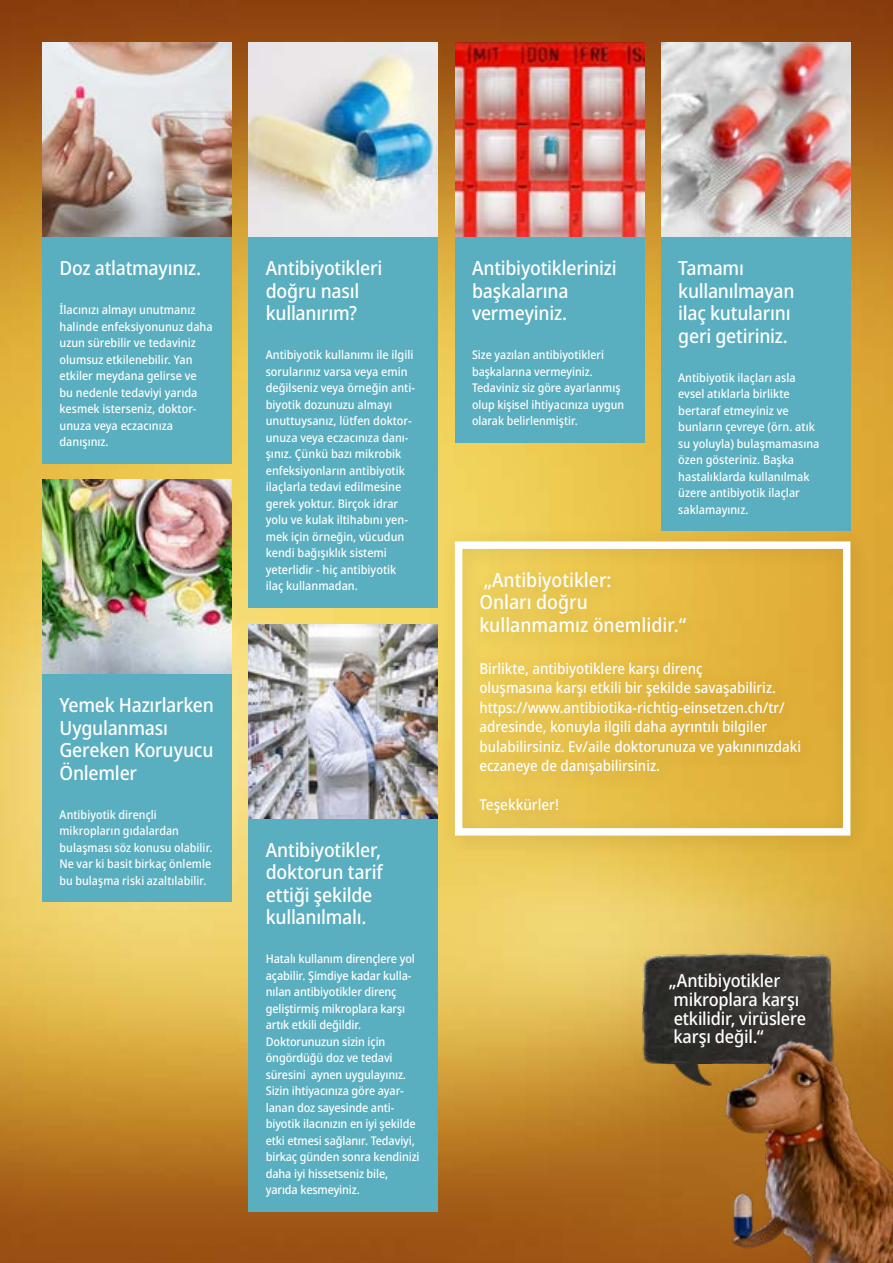
<style>
.page{position:relative;width:893px;height:1263px;background:#fff}
.page>*{position:absolute;margin:0;border:0;box-sizing:border-box;transform-origin:0 0}
.t1{font:500 semi-condensed 19.5px/22.5px "Noto Sans";letter-spacing:-.01em;color:#fff}
.t2{font:500 semi-condensed 18px/18.8px "Noto Sans";letter-spacing:-.01em;color:#fff}
.t3{font:500 semi-condensed 15px/19.5px "Noto Sans";color:#fff}
.t4{font:500 semi-condensed 12px/16.5px "Noto Sans";color:#fff}
</style>
<div class="page">
<img style="left:0;top:0;width:893px;height:1263px">
<img style="left:43px;top:43px;width:189px;height:194px">
<img style="left:661px;top:43px;width:189px;height:194px">
<img style="left:249px;top:43px;width:189px;height:194px">
<img style="left:455px;top:43px;width:189px;height:194px">
<img style="left:249px;top:624px;width:189px;height:195px">
<img style="left:43px;top:480px;width:189px;height:194px">
<img style="left:628px;top:921px;width:249px;height:142px">
<img style="left:661px;top:1039px;width:232px;height:224px">
<div style="left:439px;top:526px;width:432px;height:331px;background:#000;opacity:.12"></div>
<div style="left:455px;top:541px;width:395px;height:295px;border:8px solid #fff"></div>
<div style="left:43px;top:237px;width:189px;height:226px;background:#59aebf"></div>
<div style="left:661px;top:237px;width:189px;height:294px;background:#59aebf"></div>
<div style="left:249px;top:237px;width:189px;height:371px;background:#59aebf"></div>
<div style="left:455px;top:237px;width:189px;height:205px;background:#59aebf"></div>
<div style="left:249px;top:819px;width:189px;height:393px;background:#59aebf"></div>
<div style="left:43px;top:674px;width:189px;height:228px;background:#59aebf"></div>
<h1 class="t1" style="left:60px;top:257px;width:143px">Doz atlatmayınız.</h1>
<p class="t4" style="left:60px;top:302px;width:155px">İlacınızı almayı unutmanız halinde enfeksiyonunuz daha uzun sürebilir ve tedaviniz olumsuz etkilenebilir. Yan etkiler meydana gelirse ve bu nedenle tedaviyi yarıda kesmek isterseniz, doktor&shy;unuza veya eczacınıza danışınız.</p>
<h1 class="t1" style="left:60px;top:694px;width:156px">Yemek Hazırlarken<br>Uygulanması<br>Gereken Koruyucu<br>Önlemler</h1>
<p class="t4" style="left:60px;top:806px;width:155px">Antibiyotik dirençli mikropların gıdalardan bulaşması söz konusu olabilir.<br>Ne var ki basit birkaç önlemle bu bulaşma riski azaltılabilir.</p>
<h1 class="t1" style="left:266px;top:257px;width:118px">Antibiyotikleri doğru nasıl kullanırım?</h1>
<p class="t4" style="left:266px;top:347px;width:151px">Antibiyotik kullanımı ile ilgili sorularınız varsa veya emin değilseniz veya örneğin anti&shy;biyotik dozunuzu almayı unuttuysanız, lütfen doktor&shy;unuza veya eczacınıza danı&shy;şınız. Çünkü bazı mikrobik enfeksiyonların antibiyotik ilaçlarla tedavi edilmesine gerek yoktur. Birçok idrar yolu ve kulak iltihabını yen&shy;mek için örneğin, vücudun kendi bağışıklık sistemi yeterlidir - hiç antibiyotik ilaç kullanmadan.</p>
<h1 class="t1" style="left:266px;top:839px;width:119px">Antibiyotikler, doktorun tarif ettiği şekilde kullanılmalı.</h1>
<p class="t4" style="left:266px;top:951px;width:155px">Hatalı kullanım dirençlere yol açabilir. Şimdiye kadar kulla&shy;nılan antibiyotikler direnç geliştirmiş mikroplara karşı artık etkili değildir.<br>Doktorunuzun sizin için öngördüğü doz ve tedavi süresini aynen uygulayınız.<br>Sizin ihtiyacınıza göre ayar&shy;lanan doz sayesinde anti&shy;biyotik ilacınızın en iyi şekilde etki etmesi sağlanır. Tedaviyi, birkaç günden sonra kendinizi daha iyi hissetseniz bile, yarıda kesmeyiniz.</p>
<h1 class="t1" style="left:472px;top:257px;width:146px">Antibiyotiklerinizi başkalarına vermeyiniz.</h1>
<p class="t4" style="left:472px;top:347px;width:154px">Size yazılan antibiyotikleri başkalarına vermeyiniz.<br>Tedaviniz siz göre ayarlanmış olup kişisel ihtiyacınıza uygun olarak belirlenmiştir.</p>
<h1 class="t1" style="left:678px;top:257px;width:118px">Tamamı kullanılmayan ilaç kutularını geri getiriniz.</h1>
<p class="t4" style="left:678px;top:369px;width:143px">Antibiyotik ilaçları asla evsel atıklarla birlikte bertaraf etmeyiniz ve bunların çevreye (örn. atık su yoluyla) bulaşmamasına özen gösteriniz. Başka hastalıklarda kullanılmak üzere antibiyotik ilaçlar saklamayınız.</p>
<h1 class="t1" style="left:479px;top:569px;width:209px">„Antibiyotikler:<br>Onları doğru kullanmamız önemlidir.“</h1>
<p class="t3" style="left:479px;top:659px;width:323px">Birlikte, antibiyotiklere karşı direnç<br>oluşmasına karşı etkili bir şekilde savaşabiliriz. https://www.antibiotika-richtig-einsetzen.ch/tr/ adresinde, konuyla ilgili daha ayrıntılı bilgiler bulabilirsiniz. Ev/aile doktorunuza ve yakınınızdaki eczaneye de danışabilirsiniz.</p>
<p class="t3" style="left:479px;top:795px;width:81px">Teşekkürler!</p>
<h2 class="t2" style="left:669px;top:972px;width:139px">„Antibiyotikler mikroplara karşı etkilidir, virüslere karşı değil.“</h2>
</div>
